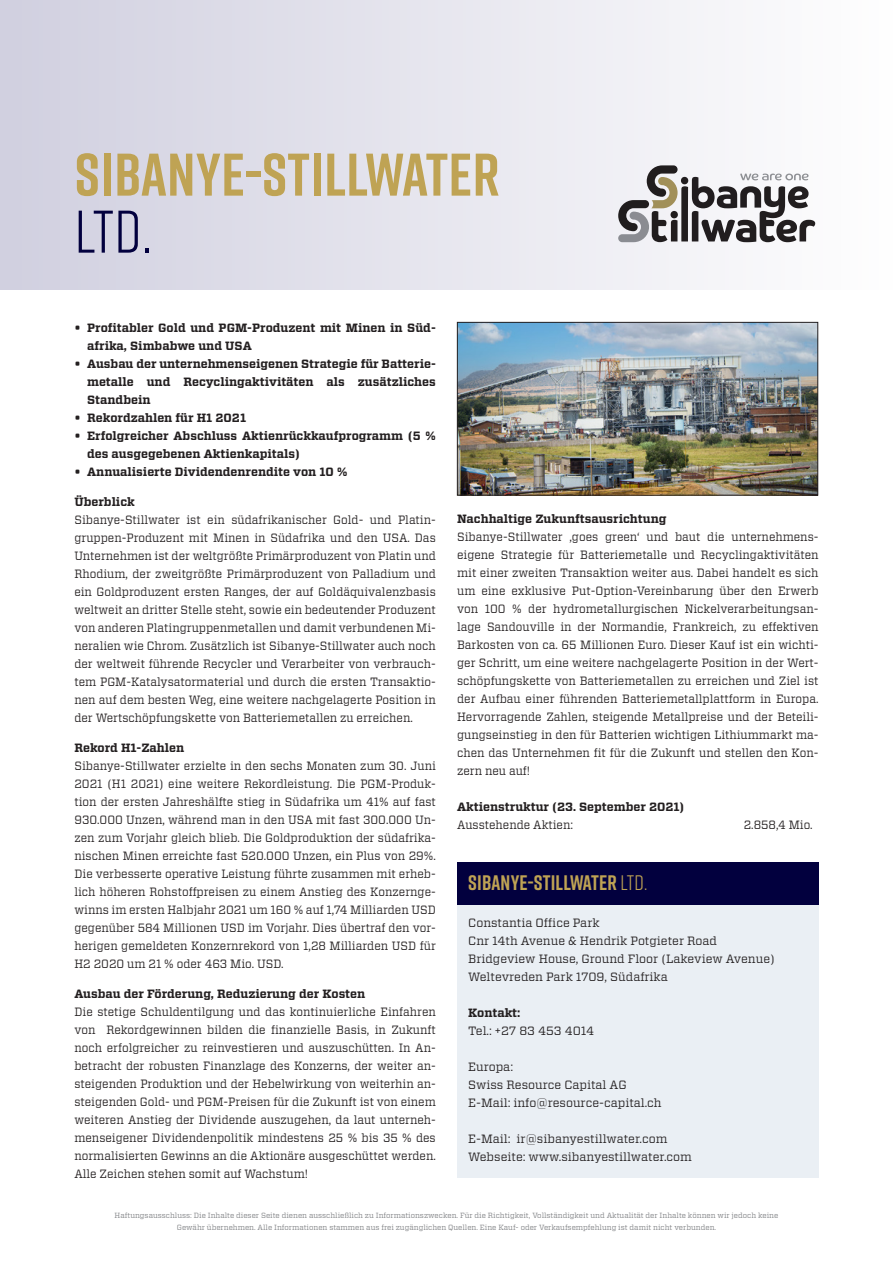
<style>
.page{position:relative;width:893px;height:1263px;background:#fff}
.page>*{position:absolute;margin:0;border:0;box-sizing:border-box;transform-origin:0 0}
.t1{font:700 60px "Rift";letter-spacing:.01em;color:#bfa354}
.t2{font:60px "Rift";color:#02003e}
.t3{font:700 21px "Rift";letter-spacing:.01em;color:#bfa354}
.t4{font:12px/18px "Vitesse";color:#231f20;text-align:justify;scale:.95 1}
.t5{font:700 12px/18px "Vitesse";color:#231f20}
.t6{font:12px "Vitesse";color:#231f20}
.t7{font:7.5px/12px "Vitesse";color:#808285;text-align:center}
.s1{font-weight:400}
</style>
<div class="page">
<div style="left:0;top:0;width:893px;height:289px;background:linear-gradient(to right,#d0cfdf,#fefefe)"></div>
<div style="left:457px;top:905px;width:362px;height:273px;background:#eaeff4"></div>
<div style="left:457px;top:862px;width:362px;height:43px;background:#02003e"></div>
<img style="left:459px;top:324px;width:357px;height:169px">
<div style="left:457px;top:322px;width:361px;height:173px;border:1px solid #231f20"></div>
<svg style="left:618px;top:165px;width:197px;height:77px"></svg>
<p class="t1" style="left:75px;top:132px;width:427px">SIBANYE-STILLWATER</p>
<p class="t2" style="left:75px;top:189px;width:78px">LTD.</p>
<p class="t5" style="left:87px;top:319px;width:350px;text-indent:-13px">• Profitabler Gold und PGM-Produzent mit Minen in Süd&shy;afrika, Simbabwe und USA</p>
<p class="t5" style="left:87px;top:355px;width:350px;text-align:justify;text-indent:-13px">• Ausbau der unternehmenseigenen Strategie für Batterie&shy;metalle und Recyclingaktivitäten als zusätzliches Standbein</p>
<p class="t5" style="left:74px;top:409px;width:173px">• Rekordzahlen für H1 2021</p>
<p class="t5" style="left:87px;top:427px;width:350px;text-indent:-13px">• Erfolgreicher Abschluss Aktienrückkaufprogramm (5 % des ausgegebenen Aktienkapitals)</p>
<p class="t5" style="left:74px;top:463px;width:275px">• Annualisierte Dividendenrendite von 10 %</p>
<p class="t5" style="left:74px;top:493px;width:62px">Überblick</p>
<p class="t4" style="left:74px;top:510px;width:382px">Sibanye-Stillwater ist ein südafrikanischer Gold- und Platin&shy;gruppen-Produzent mit Minen in Südafrika und den USA. Das Unternehmen ist der weltgrößte Primärproduzent von Platin und Rhodium, der zweitgrößte Primärproduzent von Palladium und ein Goldproduzent ersten Ranges, der auf Goldäquivalenzbasis weltweit an dritter Stelle steht, sowie ein bedeutender Produzent von anderen Platingruppenmetallen und damit verbundenen Mi&shy;neralien wie Chrom. Zusätzlich ist Sibanye-Stillwater auch noch der weltweit führende Recycler und Verarbeiter von verbrauch&shy;tem PGM-Katalysatormaterial und durch die ersten Transaktio&shy;nen auf dem besten Weg, eine weitere nachgelagerte Position in der Wertschöpfungskette von Batteriemetallen zu erreichen.</p>
<p class="t5" style="left:74px;top:739px;width:111px">Rekord H1-Zahlen</p>
<p class="t4" style="left:74px;top:756px;width:382px">Sibanye-Stillwater erzielte in den sechs Monaten zum 30. Juni 2021 (H1 2021) eine weitere Rekordleistung. Die PGM-Produk&shy;tion der ersten Jahreshälfte stieg in Südafrika um 41% auf fast 930.000 Unzen, während man in den USA mit fast 300.000 Un&shy;zen zum Vorjahr gleich blieb. Die Goldproduktion der südafrika&shy;nischen Minen erreichte fast 520.000 Unzen, ein Plus von 29%.<br>Die verbesserte operative Leistung führte zusammen mit erheb&shy;lich höheren Rohstoffpreisen zu einem Anstieg des Konzernge&shy;winns im ersten Halbjahr 2021 um 160 % auf 1,74 Milliarden USD gegenüber 584 Millionen USD im Vorjahr. Dies übertraf den vor&shy;herigen gemeldeten Konzernrekord von 1,28 Milliarden USD für H2 2020 um 21 % oder 463 Mio. USD.</p>
<p class="t5" style="left:74px;top:985px;width:292px">Ausbau der Förderung, Reduzierung der Kosten</p>
<p class="t4" style="left:74px;top:1002px;width:382px">Die stetige Schuldentilgung und das kontinuierliche Einfahren von Rekordgewinnen bilden die finanzielle Basis, in Zukunft noch erfolgreicher zu reinvestieren und auszuschütten. In An&shy;betracht der robusten Finanzlage des Konzerns, der weiter an&shy;steigenden Produktion und der Hebelwirkung von weiterhin an&shy;steigenden Gold- und PGM-Preisen für die Zukunft ist von einem weiteren Anstieg der Dividende auszugehen, da laut unterneh&shy;menseigener Dividendenpolitik mindestens 25 % bis 35 % des normalisierten Gewinns an die Aktionäre ausgeschüttet werden.<br>Alle Zeichen stehen somit auf Wachstum!</p>
<p class="t5" style="left:457px;top:510px;width:211px">Nachhaltige Zukunftsausrichtung</p>
<p class="t4" style="left:457px;top:528px;width:382px">Sibanye-Stillwater ‚goes green‘ und baut die unternehmens&shy;eigene Strategie für Batteriemetalle und Recyclingaktivitäten mit einer zweiten Transaktion weiter aus. Dabei handelt es sich um eine exklusive Put-Option-Vereinbarung über den Erwerb von 100 % der hydrometallurgischen Nickelverarbeitungsan&shy;lage Sandouville in der Normandie, Frankreich, zu effektiven Barkosten von ca. 65 Millionen Euro. Dieser Kauf ist ein wichti&shy;ger Schritt, um eine weitere nachgelagerte Position in der Wert&shy;schöpfungskette von Batteriemetallen zu erreichen und Ziel ist der Aufbau einer führenden Batteriemetallplattform in Europa.<br>Hervorragende Zahlen, steigende Metallpreise und der Beteili&shy;gungseinstieg in den für Batterien wichtigen Lithiummarkt ma&shy;chen das Unternehmen fit für die Zukunft und stellen den Kon&shy;zern neu auf!</p>
<p class="t5" style="left:457px;top:798px;width:229px">Aktienstruktur (23. September 2021)</p>
<p class="t4" style="left:457px;top:816px;width:123px">Ausstehende Aktien:</p>
<p class="t4" style="left:744px;top:816px;width:74px">2.858,4 Mio.</p>
<p class="t3" style="left:468px;top:868px;width:181px">SIBANYE-STILLWATER <span class="s1">LTD.</span></p>
<p class="t6" style="left:468px;top:914px;width:133px">Constantia Office Park</p>
<p class="t6" style="left:468px;top:932px;width:250px">Cnr 14th Avenue &amp; Hendrik Potgieter Road</p>
<p class="t6" style="left:468px;top:950px;width:308px">Bridgeview House, Ground Floor (Lakeview Avenue)</p>
<p class="t6" style="left:468px;top:968px;width:201px">Weltevreden Park 1709, Südafrika</p>
<p class="t5" style="left:468px;top:1003px;width:54px">Kontakt:</p>
<p class="t6" style="left:468px;top:1022px;width:127px">Tel.: +27 83 453 4014</p>
<p class="t6" style="left:468px;top:1058px;width:46px">Europa:</p>
<p class="t6" style="left:468px;top:1076px;width:160px">Swiss Resource Capital AG</p>
<p class="t6" style="left:468px;top:1094px;width:195px">E-Mail: info@resource-capital.ch</p>
<p class="t6" style="left:468px;top:1130px;width:201px">E-Mail: ir@sibanyestillwater.com</p>
<p class="t6" style="left:468px;top:1148px;width:225px">Webseite: www.sibanyestillwater.com</p>
<p class="t7" style="left:115px;top:1209px;width:665px">Haftungsausschluss: Die Inhalte dieser Seite dienen ausschließlich zu Informationszwecken. Für die Richtigkeit, Vollständigkeit und Aktualität der Inhalte können wir jedoch keine<br>Gewähr übernehmen. Alle Informationen stammen aus frei zugänglichen Quellen. Eine Kauf- oder Verkaufsempfehlung ist damit nicht verbunden.</p>
</div>
